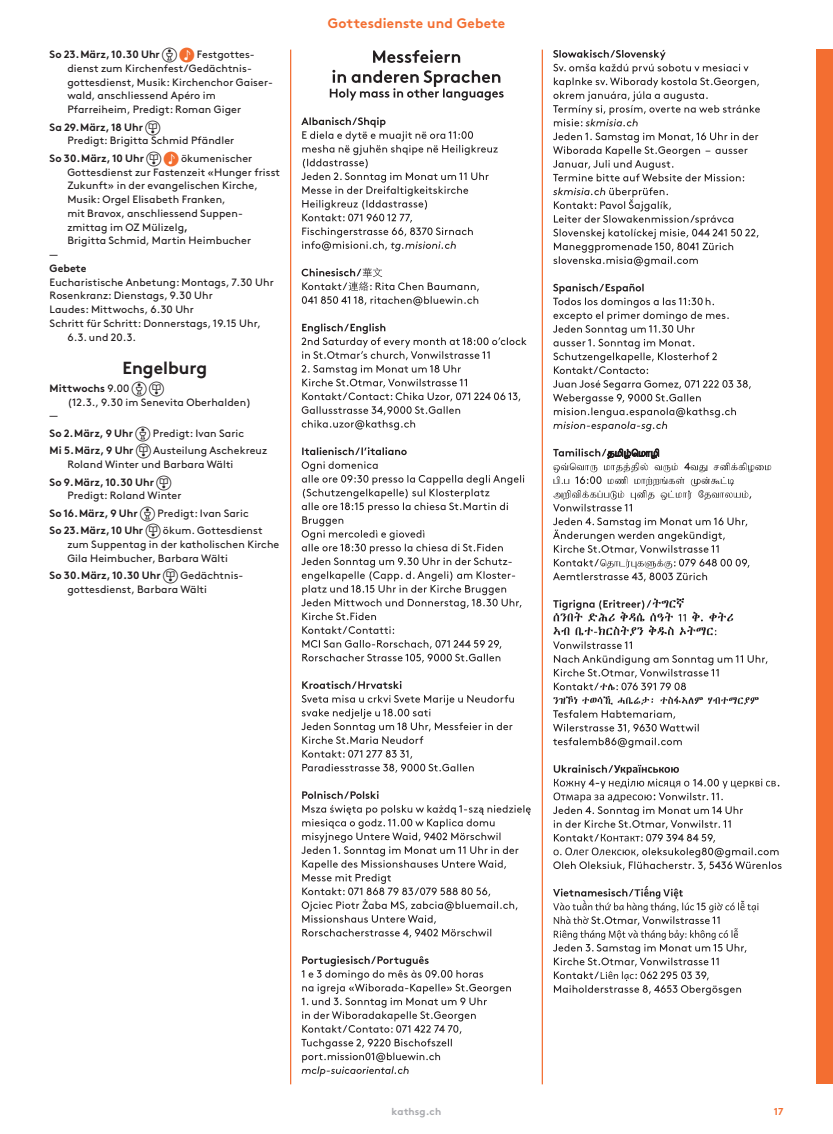
<style>
.page{position:relative;width:833px;height:1134px;background:#fff}
.page>*{position:absolute;margin:0;border:0;box-sizing:border-box;transform-origin:0 0}
.t1{font:700 17.5px "Brown Pro";color:#231f20}
.t2{font:700 13.75px "Brown Pro";letter-spacing:.01em;color:#f36e31}
.t3{font:10.62px/13.8px "Brown Pro";letter-spacing:.01em;color:#231f20}
.t4{font:700 10.62px "Brown Pro";color:#231f20}
.t5{font:700 10px "Brown Pro";letter-spacing:.01em;color:#a8a9ad}
.t6{font:700 10px "Brown Pro";color:#f36e31}
.s1{font-weight:700}
.s2{font-family:"Iconkathk"}
.s3{font-family:"Iconkathk";color:#f36e31}
.s4{font-family:"Iconkathk";font-weight:400}
.s5{font-family:"Iconkathk";font-weight:400;color:#f36e31}
.s6{font-weight:400}
</style>
<div class="page">
<div style="left:816px;top:50px;width:17px;height:1034px;background:#f36e31"></div>
<hr style="left:290px;top:50px;width:1px;height:1034px;background:#f36e31">
<hr style="left:542px;top:50px;width:1px;height:1034px;background:#f36e31">
<svg style="left:301px;top:956px;width:210px;height:120px"></svg>
<svg style="left:301px;top:805px;width:230px;height:133px"></svg>
<svg style="left:302px;top:791px;width:77px;height:8px"></svg>
<svg style="left:302px;top:750px;width:172px;height:23px"></svg>
<svg style="left:301px;top:695px;width:213px;height:49px"></svg>
<svg style="left:302px;top:681px;width:99px;height:8px"></svg>
<svg style="left:302px;top:640px;width:199px;height:23px"></svg>
<svg style="left:302px;top:626px;width:92px;height:8px"></svg>
<svg style="left:301px;top:461px;width:223px;height:159px"></svg>
<svg style="left:302px;top:447px;width:105px;height:8px"></svg>
<svg style="left:302px;top:323px;width:224px;height:107px"></svg>
<svg style="left:302px;top:268px;width:177px;height:38px"></svg>
<svg style="left:301px;top:117px;width:197px;height:134px"></svg>
<svg style="left:330px;top:70px;width:173px;height:31px"></svg>
<svg style="left:373px;top:50px;width:87px;height:13px"></svg>
<svg style="left:553px;top:886px;width:205px;height:109px"></svg>
<svg style="left:553px;top:765px;width:228px;height:105px"></svg>
<svg style="left:553px;top:696px;width:205px;height:52px"></svg>
<svg style="left:554px;top:655px;width:213px;height:35px"></svg>
<svg style="left:553px;top:598px;width:180px;height:51px"></svg>
<svg style="left:553px;top:518px;width:196px;height:64px"></svg>
<svg style="left:553px;top:448px;width:218px;height:63px"></svg>
<svg style="left:553px;top:380px;width:198px;height:51px"></svg>
<svg style="left:553px;top:283px;width:176px;height:91px"></svg>
<svg style="left:553px;top:187px;width:205px;height:79px"></svg>
<svg style="left:553px;top:133px;width:205px;height:48px"></svg>
<svg style="left:553px;top:50px;width:207px;height:76px"></svg>
<p class="t3" style="left:67px;top:47px;width:207px;text-indent:-18px"><span class="s1">So 23.März, 10.30 Uhr</span> <span class="s2">1</span> <span class="s3">6</span> Festgottes&shy;dienst zum Kirchenfest/Gedächtnis&shy;gottesdienst, Musik: Kirchenchor Gaiser&shy;wald, anschliessend Apéro im Pfarreiheim, Predigt: Roman Giger</p>
<p class="t3" style="left:67px;top:119px;width:168px;text-indent:-18px"><span class="s1">Sa 29.März, 18 Uhr</span> <span class="s2">2<br></span>Predigt: Brigitta Schmid Pfändler</p>
<p class="t4" style="left:50px;top:150px;width:204px">So 30.März, 10 Uhr <span class="s4">2</span> <span class="s5">6</span> <span class="s6">ökumenischer</span></p>
<p class="t3" style="left:67px;top:164px;width:214px">Gottesdienst zur Fastenzeit «Hunger frisst</p>
<p class="t3" style="left:67px;top:178px;width:192px">Zukunft» in der evangelischen Kirche,</p>
<p class="t3" style="left:67px;top:192px;width:160px">Musik: Orgel Elisabeth Franken,</p>
<p class="t3" style="left:67px;top:205px;width:177px">mit Bravox, anschliessend Suppen-</p>
<p class="t3" style="left:67px;top:219px;width:122px">zmittag im OZ Mülizelg<span class="s1">,</span></p>
<p class="t3" style="left:67px;top:233px;width:185px">Brigitta Schmid, Martin Heimbucher</p>
<p class="t3" style="left:50px;top:247px;width:10px">—</p>
<p class="t4" style="left:50px;top:260px;width:38px">Gebete</p>
<p class="t3" style="left:50px;top:274px;width:226px">Eucharistische Anbetung: Montags, 7.30 Uhr</p>
<p class="t3" style="left:50px;top:288px;width:165px">Rosenkranz: Dienstags, 9.30 Uhr</p>
<p class="t3" style="left:50px;top:302px;width:146px">Laudes: Mittwochs, 6.30 Uhr</p>
<p class="t3" style="left:50px;top:315px;width:213px">Schritt für Schritt: Donnerstags, 19.15 Uhr,</p>
<p class="t3" style="left:67px;top:329px;width:70px">6.3. und 20.3.</p>
<h1 class="t1" style="left:122px;top:354px;width:86px">Engelburg</h1>
<p class="t4" style="left:50px;top:380px;width:116px">Mittwochs <span class="s6">9.00</span> <span class="s4">1 2</span></p>
<p class="t3" style="left:67px;top:394px;width:185px">(12.3., 9.30 im Senevita Oberhalden)</p>
<p class="t3" style="left:50px;top:408px;width:10px">—</p>
<p class="t3" style="left:50px;top:424px;width:219px;line-height:17.5px"><span class="s1">So 2.März, 9 Uhr</span> <span class="s2">1</span> Predigt: Ivan Saric<br><span class="s1">Mi 5.März, 9 Uhr</span> <span class="s2">2</span> Austeilung Aschekreuz</p>
<p class="t3" style="left:50px;top:455px;width:185px;line-height:17.5px;text-indent:18px">Roland Winter und Barbara Wälti<br><span class="s1">So 9.März, 10.30 Uhr</span> <span class="s2">2</span></p>
<p class="t3" style="left:50px;top:486px;width:214px;line-height:17.5px;text-indent:18px">Predigt: Roland Winter<br><span class="s1">So 16.März, 9 Uhr</span> <span class="s2">1</span> Predigt: Ivan Saric<br><span class="s1">So 23.März, 10 Uhr</span> <span class="s2">2</span> ökum. Gottesdienst</p>
<p class="t3" style="left:67px;top:537px;width:213px">zum Suppentag in der katholischen Kirche<br>Gila Heimbucher, Barbara Wälti</p>
<p class="t3" style="left:67px;top:568px;width:176px;text-indent:-18px"><span class="s1">So 30.März, 10.30 Uhr</span> <span class="s2">2</span> Gedächtnis&shy;gottesdienst, Barbara Wälti</p>
<p class="t2" style="left:328px;top:12px;width:179px">Gottesdienste und Gebete</p>
<p class="t5" style="left:391px;top:1103px;width:51px">kathsg.ch</p>
<p class="t6" style="left:773px;top:1103px;width:11px">17</p>
</div>
